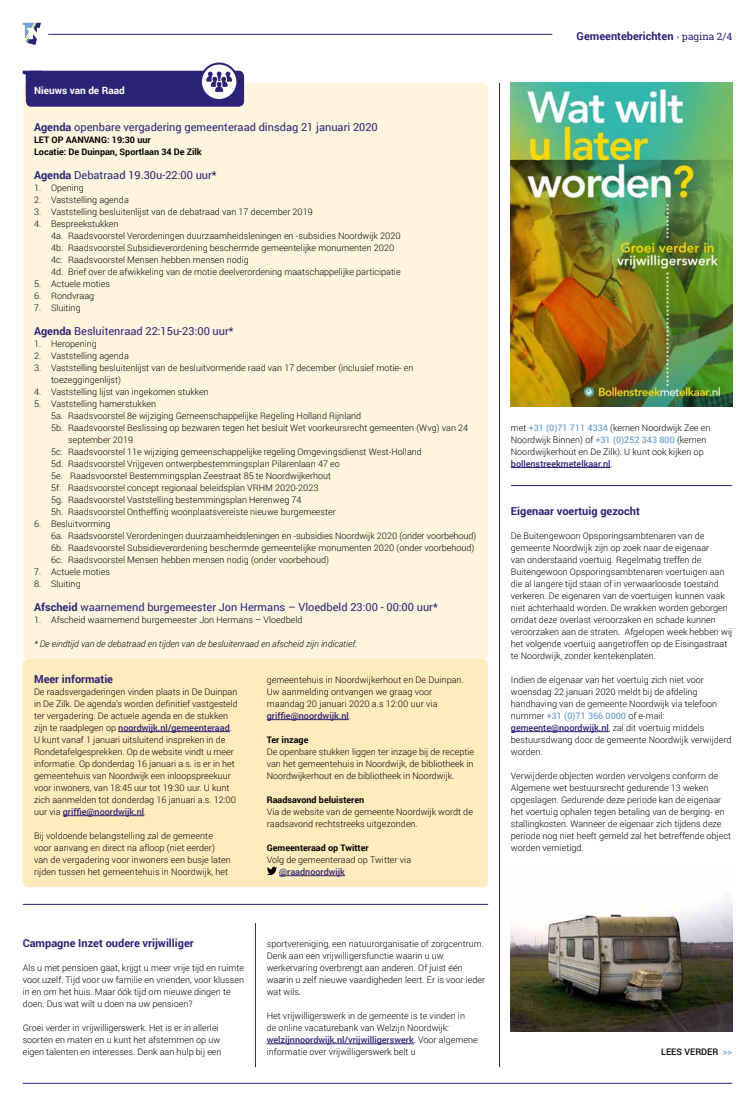
<style>
.page{position:relative;width:755px;height:1106px;background:#fff}
.page>*{position:absolute;margin:0;border:0;box-sizing:border-box;transform-origin:0 0}
.t1{font:11px "Roboto";color:#2c2276}
.t2{font:700 11px "Roboto";color:#2c2276}
.t3{font:700 10px "Roboto";color:#fff}
.t4{font:300 9px/12px "Roboto";color:#000}
.t5{font:700 9px/12px "Roboto";color:#000}
.t6{font:italic 300 9px "Roboto";color:#000}
.t7{font:9px "Roboto Medium 2";color:#2c2276}
.t8{font:500 9px "Roboto";color:#2c2276}
.t9{font:500 9px "Roboto";color:#000}
.s1{font-weight:700}
.s2{font-weight:500;color:#2c2276}
.s3{font-family:"Roboto";font-weight:300;color:#000}
.s4{font-family:"Roboto Slab";font-weight:400;font-size:10px}
.s5{font-weight:500;color:#72a2ce}
.s6{color:#72a2ce}
</style>
<div class="page">
<div style="left:23px;top:83px;width:465px;height:576px;background:#fff5df;border-radius:6px"></div>
<div style="left:23px;top:659px;width:465px;height:228px;background:#ffebbc;border-radius:6px"></div>
<hr style="left:49px;top:34px;width:502px;height:1px;background:#2c2276">
<svg style="left:23px;top:23px;width:18px;height:22px"></svg>
<hr style="left:23px;top:1083px;width:708px;height:1px;background:#2c2276">
<div style="left:26px;top:71px;width:218px;height:36px;background:#2c2276;border-radius:6px"></div>
<svg style="left:23px;top:71px;width:6px;height:34px"></svg>
<svg style="left:201px;top:64px;width:36px;height:36px"></svg>
<div style="left:200px;top:63px;width:38px;height:38px;border:2px solid #2c2276;border-radius:50%"></div>
<svg style="left:206px;top:72px;width:26px;height:20px"></svg>
<hr style="left:499px;top:83px;width:1px;height:984px;background:#2c2276">
<hr style="left:118px;top:731px;width:112px;height:1px;background:#2c2276">
<hr style="left:63px;top:815px;width:81px;height:1px;background:#2c2276">
<hr style="left:266px;top:719px;width:83px;height:1px;background:#2c2276">
<hr style="left:279px;top:875px;width:66px;height:1px;background:#2c2276">
<svg style="left:267px;top:866px;width:10px;height:9px"></svg>
<hr style="left:23px;top:904px;width:464px;height:1px;background:#2c2276">
<hr style="left:510px;top:467px;width:100px;height:1px;background:#2c2276">
<img style="left:510px;top:83px;width:221px;height:324px">
<hr style="left:511px;top:485px;width:220px;height:1px;background:#2c2276">
<hr style="left:510px;top:731px;width:98px;height:1px;background:#2c2276">
<img style="left:510px;top:897px;width:221px;height:134px">
<hr style="left:266px;top:1043px;width:147px;height:1px;background:#2c2276">
<hr style="left:255px;top:923px;width:1px;height:144px;background:#2c2276">
<p class="t3" style="left:34px;top:83px;width:92px">Nieuws van de Raad</p>
<p class="t1" style="left:34px;top:119px;width:345px"><span class="s1">Agenda</span> openbare vergadering gemeenteraad dinsdag 21 januari 2020</p>
<p class="t5" style="left:34px;top:133px;width:169px">LET OP AANVANG: 19:30 uur<br>Locatie: De Duinpan, Sportlaan 34 De Zilk</p>
<p class="t1" style="left:34px;top:167px;width:184px"><span class="s1">Agenda</span> Debatraad 19.30u-22:00 uur*</p>
<p class="t4" style="left:34px;top:181px;width:51px">1. Opening</p>
<p class="t4" style="left:34px;top:193px;width:96px">2. Vaststelling agenda</p>
<p class="t4" style="left:34px;top:205px;width:280px">3. Vaststelling besluitenlijst van de debatraad van 17 december 2019</p>
<p class="t4" style="left:51px;top:217px;width:351px;text-indent:-17px">4. Bespreekstukken<br>4a. Raadsvoorstel Verordeningen duurzaamheidsleningen en -subsidies Noordwijk 2020<br>4b. Raadsvoorstel Subsidieverordening beschermde gemeentelijke monumenten 2020<br>4c. Raadsvoorstel Mensen hebben mensen nodig<br>4d. Brief over de afwikkeling van de motie deelverordening maatschappelijke participatie</p>
<p class="t4" style="left:34px;top:277px;width:78px">5. Actuele moties</p>
<p class="t4" style="left:34px;top:289px;width:62px">6. Rondvraag</p>
<p class="t4" style="left:34px;top:301px;width:48px">7. Sluiting</p>
<p class="t1" style="left:34px;top:323px;width:201px"><span class="s1">Agenda</span> Besluitenraad 22:15u-23:00 uur*</p>
<p class="t4" style="left:34px;top:337px;width:64px">1. Heropening</p>
<p class="t4" style="left:34px;top:349px;width:96px">2. Vaststelling agenda</p>
<p class="t4" style="left:51px;top:361px;width:363px;text-indent:-17px">3. Vaststelling besluitenlijst van de besluitvormende raad van 17 december (inclusief motie- en toezeggingenlijst)</p>
<p class="t4" style="left:34px;top:385px;width:176px">4. Vaststelling lijst van ingekomen stukken</p>
<p class="t4" style="left:34px;top:397px;width:123px">5. Vaststelling hamerstukken</p>
<p class="t4" style="left:51px;top:409px;width:311px">5a. Raadsvoorstel 8e wijziging Gemeenschappelijke Regeling Holland Rijnland</p>
<p class="t4" style="left:51px;top:421px;width:418px">5b. Raadsvoorstel Beslissing op bezwaren tegen het besluit Wet voorkeursrecht gemeenten (Wvg) van 24</p>
<p class="t4" style="left:68px;top:433px;width:66px">september 2019</p>
<p class="t4" style="left:51px;top:445px;width:372px">5c. Raadsvoorstel 11e wijziging gemeenschappelijke regeling Omgevingsdienst West-Holland</p>
<p class="t4" style="left:51px;top:457px;width:290px">5d. Raadsvoorstel Vrijgeven ontwerpbestemmingsplan Pilarenlaan 47 eo</p>
<p class="t4" style="left:51px;top:469px;width:281px">5e. Raadsvoorstel Bestemmingsplan Zeestraat 85 te Noordwijkerhout</p>
<p class="t4" style="left:51px;top:481px;width:268px">5f. Raadsvoorstel concept regionaal beleidsplan VRHM 2020-2023</p>
<p class="t4" style="left:51px;top:493px;width:252px">5g. Raadsvoorstel Vaststelling bestemmingsplan Herenweg 74</p>
<p class="t4" style="left:51px;top:505px;width:286px">5h. Raadsvoorstel Ontheffing woonplaatsvereiste nieuwe burgemeester</p>
<p class="t4" style="left:51px;top:517px;width:426px;text-indent:-17px">6. Besluitvorming<br>6a. Raadsvoorstel Verordeningen duurzaamheidsleningen en -subsidies Noordwijk 2020 (onder voorbehoud)<br>6b. Raadsvoorstel Subsidieverordening beschermde gemeentelijke monumenten 2020 (onder voorbehoud)<br>6c. Raadsvoorstel Mensen hebben mensen nodig (onder voorbehoud)</p>
<p class="t4" style="left:34px;top:565px;width:78px">7. Actuele moties</p>
<p class="t4" style="left:34px;top:577px;width:48px">8. Sluiting</p>
<p class="t1" style="left:34px;top:599px;width:405px"><span class="s1">Afscheid</span> waarnemend burgemeester Jon Hermans – Vloedbeld 23:00 - 00:00 uur*</p>
<p class="t4" style="left:34px;top:613px;width:270px">1. Afscheid waarnemend burgemeester Jon Hermans – Vloedbeld</p>
<p class="t6" style="left:34px;top:637px;width:324px">* De eindtijd van de debatraad en tijden van de besluitenraad en afscheid zijn indicatief.</p>
<p class="t2" style="left:34px;top:671px;width:80px">Meer informatie</p>
<p class="t4" style="left:34px;top:685px;width:205px">De raadsvergaderingen vinden plaats in De Duinpan in De Zilk. De agenda’s worden definitief vastgesteld ter vergadering. De actuele agenda en de stukken zijn te raadplegen op <span class="s2">noordwijk.nl/gemeenteraad</span>.<br>U kunt vanaf 1 januari uitsluitend inspreken in de Rondetafelgesprekken. Op de website vindt u meer informatie. Op donderdag 16 januari a.s. is er in het gemeentehuis van Noordwijk een inloopspreekuur voor inwoners, van 18:45 uur tot 19:30 uur. U kunt zich aanmelden tot donderdag 16 januari a.s. 12:00</p>
<p class="t7" style="left:34px;top:805px;width:114px"><span class="s3">uur via</span> griffie@noordwijk.nl<span class="s3">.</span></p>
<p class="t4" style="left:34px;top:829px;width:198px">Bij voldoende belangstelling zal de gemeente voor aanvang en direct na afloop (niet eerder) van de vergadering voor inwoners een busje laten rijden tussen het gemeentehuis in Noordwijk, het</p>
<p class="t4" style="left:266px;top:673px;width:198px">gemeentehuis in Noordwijkerhout en De Duinpan.<br>Uw aanmelding ontvangen we graag voor maandag 20 januari 2020 a.s 12:00 uur via</p>
<p class="t7" style="left:266px;top:709px;width:86px">griffie@noordwijk.nl<span class="s3">.</span></p>
<p class="t5" style="left:266px;top:733px;width:43px">Ter inzage</p>
<p class="t4" style="left:266px;top:745px;width:208px;text-align:justify">De openbare stukken liggen ter inzage bij de receptie van het gemeentehuis in Noordwijk, de bibliotheek in Noordwijkerhout en de bibliotheek in Noordwijk.</p>
<p class="t5" style="left:266px;top:793px;width:99px">Raadsavond beluisteren</p>
<p class="t4" style="left:266px;top:805px;width:207px">Via de website van de gemeente Noordwijk wordt de raadsavond rechtstreeks uitgezonden.</p>
<p class="t5" style="left:266px;top:841px;width:103px">Gemeenteraad op Twitter</p>
<p class="t4" style="left:266px;top:853px;width:146px">Volg de gemeenteraad op Twitter via</p>
<p class="t8" style="left:279px;top:865px;width:67px">@raadnoordwijk</p>
<p class="t2" style="left:23px;top:935px;width:172px">Campagne Inzet oudere vrijwilliger</p>
<p class="t4" style="left:23px;top:961px;width:223px">Als u met pensioen gaat, krijgt u meer vrije tijd en ruimte voor uzelf. Tijd voor uw familie en vrienden, voor klussen in en om het huis. Maar óók tijd om nieuwe dingen te doen. Dus wat wilt u doen na uw pensioen?</p>
<p class="t4" style="left:23px;top:1021px;width:200px">Groei verder in vrijwilligerswerk. Het is er in allerlei soorten en maten en u kunt het afstemmen op uw eigen talenten en interesses. Denk aan hulp bij een</p>
<p class="t4" style="left:266px;top:937px;width:220px">sportvereniging, een natuurorganisatie of zorgcentrum.<br>Denk aan een vrijwilligersfunctie waarin u uw werkervaring overbrengt aan anderen. Of juist één waarin u zelf nieuwe vaardigheden leert. Er is voor ieder wat wils.</p>
<p class="t4" style="left:266px;top:1009px;width:212px">Het vrijwilligerswerk in de gemeente is te vinden in<br>de online vacaturebank van Welzijn Noordwijk: <span class="s2">welzijnnoordwijk.nl/vrijwilligerswerk</span>. Voor algemene informatie over vrijwilligerswerk belt u</p>
<p class="t2" style="left:576px;top:28px;width:157px">Gemeenteberichten <sub>•</sub> <span class="s4">pagina 2/4</span></p>
<p class="t4" style="left:510px;top:421px;width:201px">met <span class="s5">+31 (0)71 711 4334</span> (kernen Noordwijk Zee en Noordwijk Binnen) of <span class="s5">+31 (0)252 343 800</span> (kernen Noordwijkerhout en De Zilk). U kunt ook kijken op <span class="s2">bollenstreekmetelkaar.nl</span>.</p>
<p class="t2" style="left:510px;top:503px;width:130px">Eigenaar voertuig gezocht</p>
<p class="t4" style="left:510px;top:529px;width:222px">De Buitengewoon Opsporingsambtenaren van de gemeente Noordwijk zijn op zoek naar de eigenaar<br>van onderstaand voertuig. Regelmatig treffen de Buitengewoon Opsporingsambtenaren voertuigen aan die al langere tijd staan of in verwaarloosde toestand verkeren. De eigenaren van de voertuigen kunnen vaak niet achterhaald worden. De wrakken worden geborgen omdat deze overlast veroorzaken en schade kunnen veroorzaken aan de straten. Afgelopen week hebben wij het volgende voertuig aangetroffen op de Eisingastraat te Noordwijk, zonder kentekenplaten.</p>
<p class="t4" style="left:510px;top:673px;width:222px">Indien de eigenaar van het voertuig zich niet voor woensdag 22 januari 2020 meldt bij de afdeling handhaving van de gemeente Noordwijk via telefoon nummer <span class="s5">+31 (0)71 366 0000</span> of e-mail: <span class="s2">gemeente@noordwijk.nl</span>, zal dit voertuig middels bestuursdwang door de gemeente Noordwijk verwijderd worden.</p>
<p class="t4" style="left:510px;top:769px;width:221px">Verwijderde objecten worden vervolgens conform de Algemene wet bestuursrecht gedurende 13 weken opgeslagen. Gedurende deze periode kan de eigenaar het voertuig ophalen tegen betaling van de berging- en stallingkosten. Wanneer de eigenaar zich tijdens deze periode nog niet heeft gemeld zal het betreffende object worden vernietigd.</p>
<p class="t9" style="left:660px;top:1045px;width:73px">LEES VERDER <span class="s6">&gt;&gt;</span></p>
</div>
